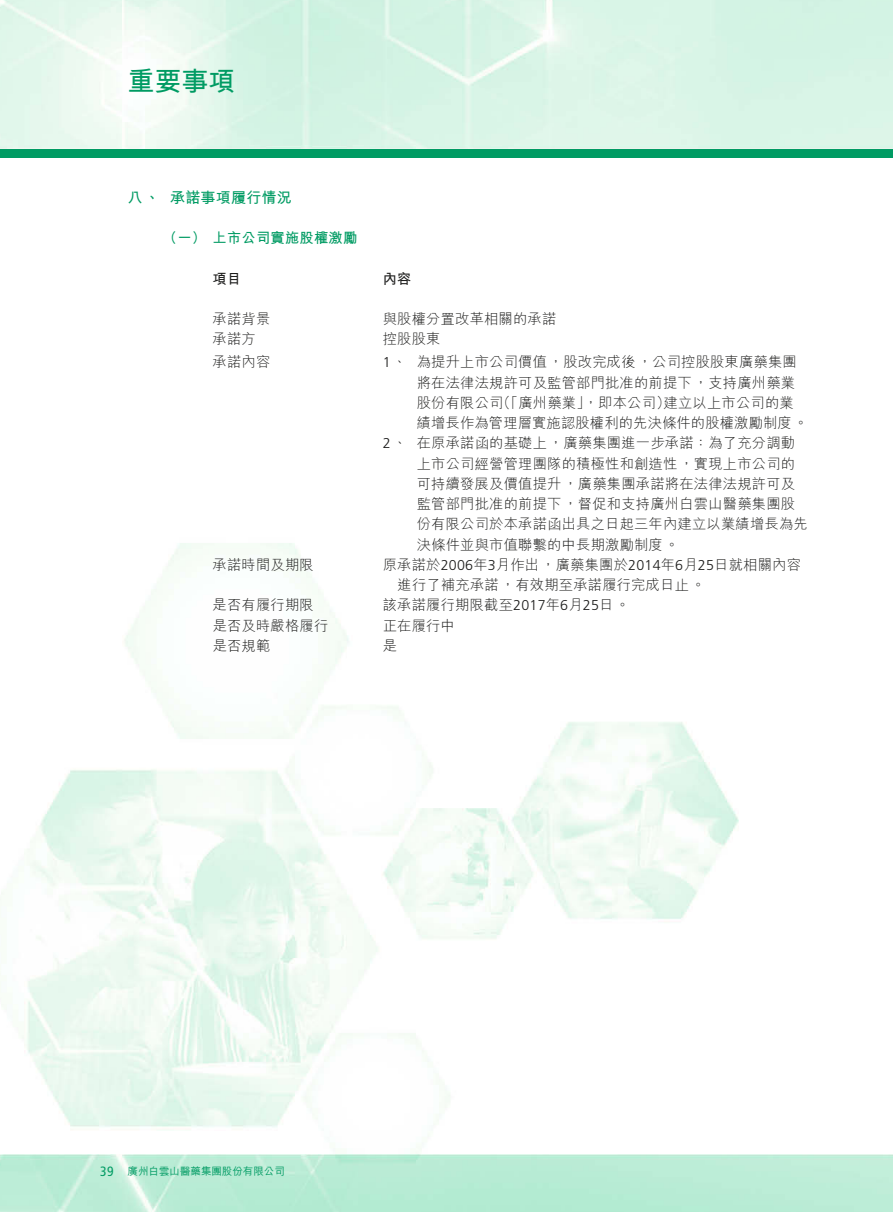
<style>
.page{position:relative;width:893px;height:1212px;background:#fff}
.page>*{position:absolute;margin:0;border:0;box-sizing:border-box;transform-origin:0 0}
.t1{font:700 27px "M Hei HK";color:#009b63}
.t2{font:700 15px "M Hei HK";letter-spacing:.015em;color:#009b63}
.t3{font:300 14.25px/20.2px "M Hei HK";letter-spacing:.015em;color:#1c1c1b}
.t4{font:700 14.25px "M Hei HK";letter-spacing:.015em;color:#009b63}
.t5{font:700 14.25px "M Hei HK";color:#1c1c1b}
.t6{font:300 14.25px "Frutiger LT Std";color:#1c1c1b}
.t7{font:condensed 13.5px "Frutiger LT Std";color:#009b63}
.t8{font:500 10.5px "M Hei HK";color:#009b63}
.s1{font-family:"M Hei HK"}
.s2{font-family:"Frutiger LT Std"}
</style>
<div class="page">
<img style="left:0;top:0;width:893px;height:1212px">
<div style="left:0;top:149px;width:893px;height:8px;background:#009b63"></div>
<h1 class="t1" style="left:128px;top:61px;width:109px">重要事項</h1>
<p class="t2" style="left:128px;top:186px;width:34px">八、</p>
<p class="t2" style="left:170px;top:186px;width:123px">承諾事項履行情況</p>
<p class="t4" style="left:163px;top:227px;width:196px">（一）上市公司實施股權激勵</p>
<p class="t5" style="left:213px;top:268px;width:30px">項目</p>
<p class="t3" style="left:213px;top:308px;width:59px">承諾背景</p>
<p class="t3" style="left:213px;top:328px;width:45px">承諾方</p>
<p class="t3" style="left:213px;top:351px;width:59px">承諾內容</p>
<p class="t3" style="left:213px;top:554px;width:103px">承諾時間及期限</p>
<p class="t3" style="left:213px;top:594px;width:103px">是否有履行期限</p>
<p class="t3" style="left:213px;top:615px;width:117px">是否及時嚴格履行</p>
<p class="t3" style="left:213px;top:635px;width:59px">是否規範</p>
<p class="t5" style="left:383px;top:268px;width:30px">內容</p>
<p class="t3" style="left:383px;top:308px;width:175px">與股權分置改革相關的承諾</p>
<p class="t3" style="left:383px;top:328px;width:59px">控股股東</p>
<p class="t6" style="left:383px;top:354px;width:26px">1<span class="s1">、</span></p>
<p class="t6" style="left:383px;top:435px;width:26px">2<span class="s1">、</span></p>
<p class="t3" style="left:417px;top:351px;width:382px">為提升上市公司價值，股改完成後，公司控股股東廣藥集團</p>
<p class="t3" style="left:417px;top:372px;width:380px;text-align:right">將在法律法規許可及監管部門批准的前提下，支持廣州藥業建立以上市公司的業</p>
<p class="t3" style="left:497px;top:392px;width:175px">（「廣州藥業，」即本公司）</p>
<p class="t3" style="left:417px;top:392px;width:393px">股份有限公司<br>績增長作為管理層實施認股權利的先決條件的股權激勵制度。在原承諾函的基礎上，廣藥集團進一步承諾：為了充分調動</p>
<p class="t3" style="left:417px;top:453px;width:380px">上市公司經營管理團隊的積極性和創造性，實現上市公司的</p>
<p class="t3" style="left:417px;top:473px;width:380px">可持續發展及價值提升，廣藥集團承諾將在法律法規許可及</p>
<p class="t3" style="left:417px;top:493px;width:380px">監管部門批准的前提下，督促和支持廣州白雲山醫藥集團股</p>
<p class="t3" style="left:417px;top:513px;width:393px">份有限公司於本承諾函出具之日起三年內建立以業績增長為先</p>
<p class="t3" style="left:417px;top:534px;width:264px">決條件並與市值聯繫的中長期激勵制度。</p>
<p class="t3" style="left:383px;top:554px;width:420px">原承諾於<span class="s2">2006</span>年<span class="s2">3</span>月作出，廣藥集團於<span class="s2">2014</span>年月<span class="s2">6 25</span>日就相關內容</p>
<p class="t3" style="left:383px;top:574px;width:324px;text-indent:15px">進行了補充承諾，有效期至承諾履行完成日止。該承諾履行期限截至<span class="s2">2017</span>年月<span class="s2">6 25</span>日。</p>
<p class="t3" style="left:383px;top:615px;width:74px">正在履行中</p>
<p class="t3" style="left:383px;top:635px;width:16px">是</p>
<p class="t7" style="left:100px;top:1163px;width:15px">39</p>
<p class="t8" style="left:128px;top:1164px;width:159px">廣州白雲山醫藥集團股份有限公司</p>
</div>
